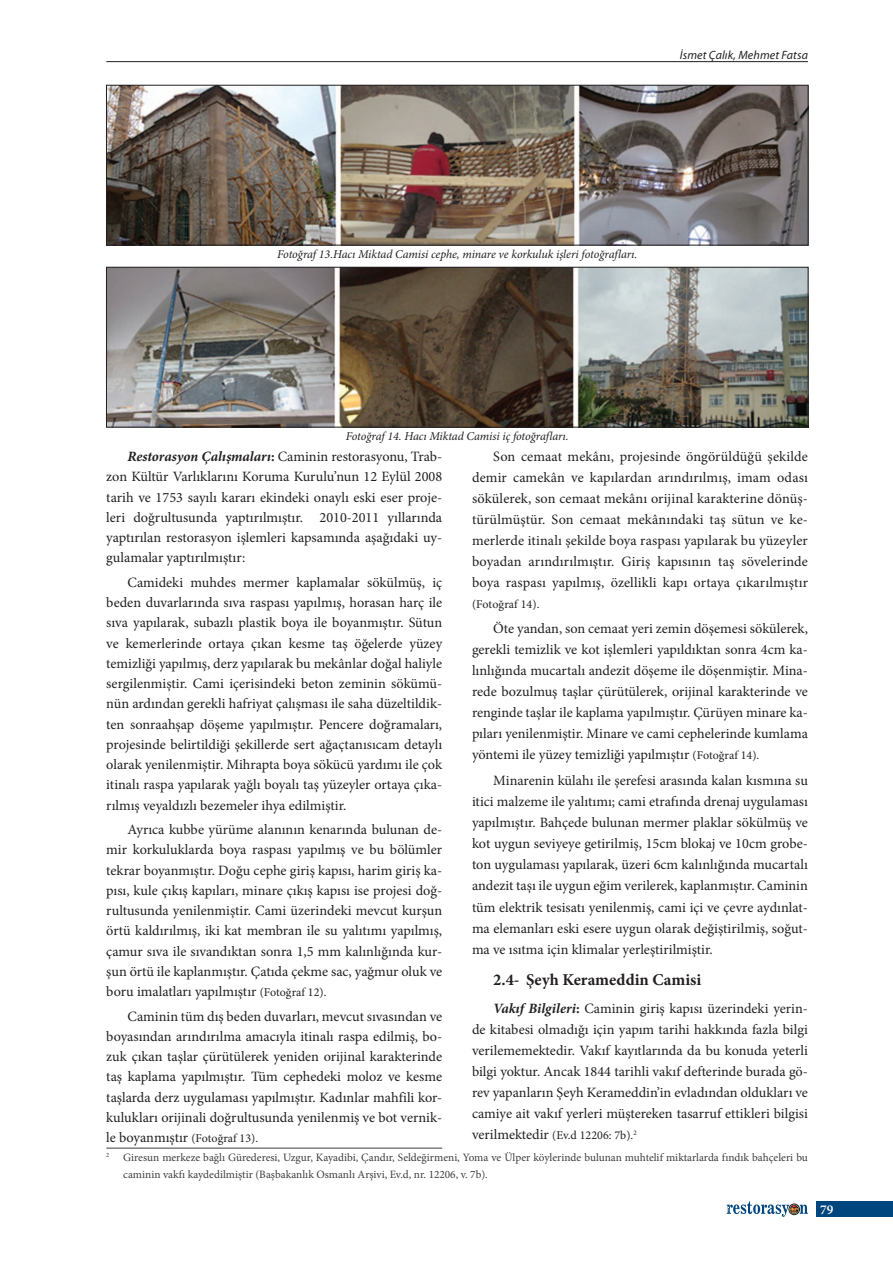
<style>
.page{position:relative;width:893px;height:1263px;background:#fff}
.page>*{position:absolute;margin:0;border:0;box-sizing:border-box;transform-origin:0 0}
.BAŞLIK_2{font:700 16.5px "Minion Pro";color:#231f20}
.METİN_TEMEL{font:14.25px/20.2px "Minion Pro";color:#231f20;text-align:justify}
.t1{font:600 13.5px "Minion Pro";color:#fff}
.ResimAlti{font:italic 12px "Minion Pro";letter-spacing:-.01em;color:#231f20}
.METİN_TEMEL-2{font:12px "Minion Pro";letter-spacing:.005em;color:#231f20}
.t2{font:italic 12px "Myriad Pro";letter-spacing:.01em;color:#231f20}
.DİPNOT_İLK_SATIR{font:11.25px/16.8px "Minion Pro";color:#3e3e3f}
.s1{font-weight:700;font-style:italic}
.s2{font-weight:700}
.s3{font-size:12px}
.s4{font-size:14.25px}
</style>
<div class="page">
<div style="left:816px;top:1201px;width:77px;height:16px;background:#00467e"></div>
<svg style="left:727px;top:1201px;width:81px;height:16px"></svg>
<hr style="left:106px;top:61px;width:702px;height:1px;background:#231f20">
<img style="left:108px;top:269px;width:698px;height:156px">
<div style="left:106px;top:267px;width:702px;height:160px;border:1px solid #231f20"></div>
<img style="left:108px;top:87px;width:698px;height:156px">
<div style="left:106px;top:85px;width:702px;height:160px;border:1px solid #231f20"></div>
<hr style="left:106px;top:1148px;width:336px;height:1px;background:#3e3e3f">
<p class="t2" style="left:680px;top:48px;width:130px">İsmet Çalık, Mehmet Fatsa</p>
<p class="ResimAlti" style="left:277px;top:246px;width:362px">Fotoğraf 13.Hacı Miktad Camisi cephe, minare ve korkuluk işleri fotoğrafları.</p>
<p class="ResimAlti" style="left:346px;top:428px;width:224px">Fotoğraf 14. Hacı Miktad Camisi iç fotoğrafları.</p>
<p class="METİN_TEMEL" style="left:106px;top:446px;width:337px;text-indent:21px"><span class="s1">Restorasyon Çalışmaları</span><span class="s2">:</span> Caminin restorasyonu, Trab&shy;zon Kültür Varlıklarını Koruma Kurulu’nun 12 Eylül 2008 tarih ve 1753 sayılı kararı ekindeki onaylı eski eser proje&shy;leri doğrultusunda yaptırılmıştır. 2010-2011 yıllarında yaptırılan restorasyon işlemleri kapsamında aşağıdaki uy&shy;gulamalar yaptırılmıştır:</p>
<p class="METİN_TEMEL" style="left:106px;top:572px;width:337px;text-indent:21px">Camideki muhdes mermer kaplamalar sökülmüş, iç beden duvarlarında sıva raspası yapılmış, horasan harç ile sıva yapılarak, subazlı plastik boya ile boyanmıştır. Sütun ve kemerlerinde ortaya çıkan kesme taş öğelerde yüzey temizliği yapılmış, derz yapılarak bu mekânlar doğal haliyle sergilenmiştir. Cami içerisindeki beton zeminin sökümü&shy;nün ardından gerekli hafriyat çalışması ile saha düzeltildik&shy;ten sonraahşap döşeme yapılmıştır. Pencere doğramaları, projesinde belirtildiği şekillerde sert ağaçtanısıcam detaylı olarak yenilenmiştir. Mihrapta boya sökücü yardımı ile çok itinalı raspa yapılarak yağlı boyalı taş yüzeyler ortaya çıka&shy;rılmış veyaldızlı bezemeler ihya edilmiştir.</p>
<p class="METİN_TEMEL" style="left:106px;top:819px;width:337px;text-indent:21px">Ayrıca kubbe yürüme alanının kenarında bulunan de&shy;mir korkuluklarda boya raspası yapılmış ve bu bölümler tekrar boyanmıştır. Doğu cephe giriş kapısı, harim giriş ka&shy;pısı, kule çıkış kapıları, minare çıkış kapısı ise projesi doğ&shy;rultusunda yenilenmiştir. Cami üzerindeki mevcut kurşun örtü kaldırılmış, iki kat membran ile su yalıtımı yapılmış, çamur sıva ile sıvandıktan sonra 1,5 mm kalınlığında kur&shy;şun örtü ile kaplanmıştır. Çatıda çekme sac, yağmur oluk ve boru imalatları yapılmıştır <span class="s3">(Fotoğraf 12).</span></p>
<p class="METİN_TEMEL" style="left:106px;top:1006px;width:337px;text-indent:21px">Caminin tüm dış beden duvarları, mevcut sıvasından ve boyasından arındırılma amacıyla itinalı raspa edilmiş, bo&shy;zuk çıkan taşlar çürütülerek yeniden orijinal karakterinde taş kaplama yapılmıştır. Tüm cephedeki moloz ve kesme taşlarda derz uygulaması yapılmıştır. Kadınlar mahfili kor&shy;kulukları orijinali doğrultusunda yenilenmiş ve bot vernik&shy;le boyanmıştır <span class="s3">(Fotoğraf 13).</span></p>
<p class="METİN_TEMEL" style="left:472px;top:446px;width:337px;line-height:21px;text-indent:21px">Son cemaat mekânı, projesinde öngörüldüğü şekilde demir camekân ve kapılardan arındırılmış, imam odası sökülerek, son cemaat mekânı orijinal karakterine dönüş&shy;türülmüştür. Son cemaat mekânındaki taş sütun ve ke&shy;merlerde itinalı şekilde boya raspası yapılarak bu yüzeyler boyadan arındırılmıştır. Giriş kapısının taş sövelerinde boya raspası yapılmış, özellikli kapı ortaya çıkarılmıştır</p>
<p class="METİN_TEMEL-2" style="left:472px;top:596px;width:69px">(Fotoğraf 14).</p>
<p class="METİN_TEMEL" style="left:472px;top:618px;width:337px;line-height:21px;text-indent:21px">Öte yandan, son cemaat yeri zemin döşemesi sökülerek, gerekli temizlik ve kot işlemleri yapıldıktan sonra 4cm ka&shy;lınlığında mucartalı andezit döşeme ile döşenmiştir. Mina&shy;rede bozulmuş taşlar çürütülerek, orijinal karakterinde ve renginde taşlar ile kaplama yapılmıştır. Çürüyen minare ka&shy;pıları yenilenmiştir. Minare ve cami cephelerinde kumlama yöntemi ile yüzey temizliği yapılmıştır <span class="s3">(Fotoğraf 14).</span></p>
<p class="METİN_TEMEL" style="left:472px;top:770px;width:337px;line-height:21.1px;text-indent:21px">Minarenin külahı ile şerefesi arasında kalan kısmına su itici malzeme ile yalıtımı; cami etrafında drenaj uygulaması yapılmıştır. Bahçede bulunan mermer plaklar sökülmüş ve kot uygun seviyeye getirilmiş, 15cm blokaj ve 10cm grobe&shy;ton uygulaması yapılarak, üzeri 6cm kalınlığında mucartalı andezit taşı ile uygun eğim verilerek, kaplanmıştır. Caminin tüm elektrik tesisatı yenilenmiş, cami içi ve çevre aydınlat&shy;ma elemanları eski esere uygun olarak değiştirilmiş, soğut&shy;ma ve ısıtma için klimalar yerleştirilmiştir.</p>
<p class="BAŞLIK_2" style="left:493px;top:968px;width:210px">2.4- Şeyh Kerameddin Camisi</p>
<p class="METİN_TEMEL" style="left:472px;top:998px;width:337px;line-height:21px;text-indent:21px"><span class="s1">Vakıf Bilgileri</span><span class="s2">:</span> Caminin giriş kapısı üzerindeki yerin&shy;de kitabesi olmadığı için yapım tarihi hakkında fazla bilgi verilememektedir. Vakıf kayıtlarında da bu konuda yeterli bilgi yoktur. Ancak 1844 tarihli vakıf defterinde burada gö&shy;rev yapanların Şeyh Kerameddin’in evladından oldukları ve camiye ait vakıf yerleri müştereken tasarruf ettikleri bilgisi</p>
<p class="METİN_TEMEL-2" style="left:472px;top:1127px;width:166px"><span class="s4">verilmektedir</span> (Ev.d 12206: 7b).<sup>2</sup></p>
<p class="DİPNOT_İLK_SATIR" style="left:123px;top:1149px;width:686px;text-indent:-17px"><sup>2</sup> Giresun merkeze bağlı Gürederesi, Uzgur, Kayadibi, Çandır, Seldeğirmeni, Yoma ve Ülper köylerinde bulunan muhtelif miktarlarda fındık bahçeleri bu caminin vakfı kaydedilmiştir (Başbakanlık Osmanlı Arşivi, Ev.d, nr. 12206, v. 7b).</p>
<p class="t1" style="left:820px;top:1200px;width:15px">79</p>
</div>
